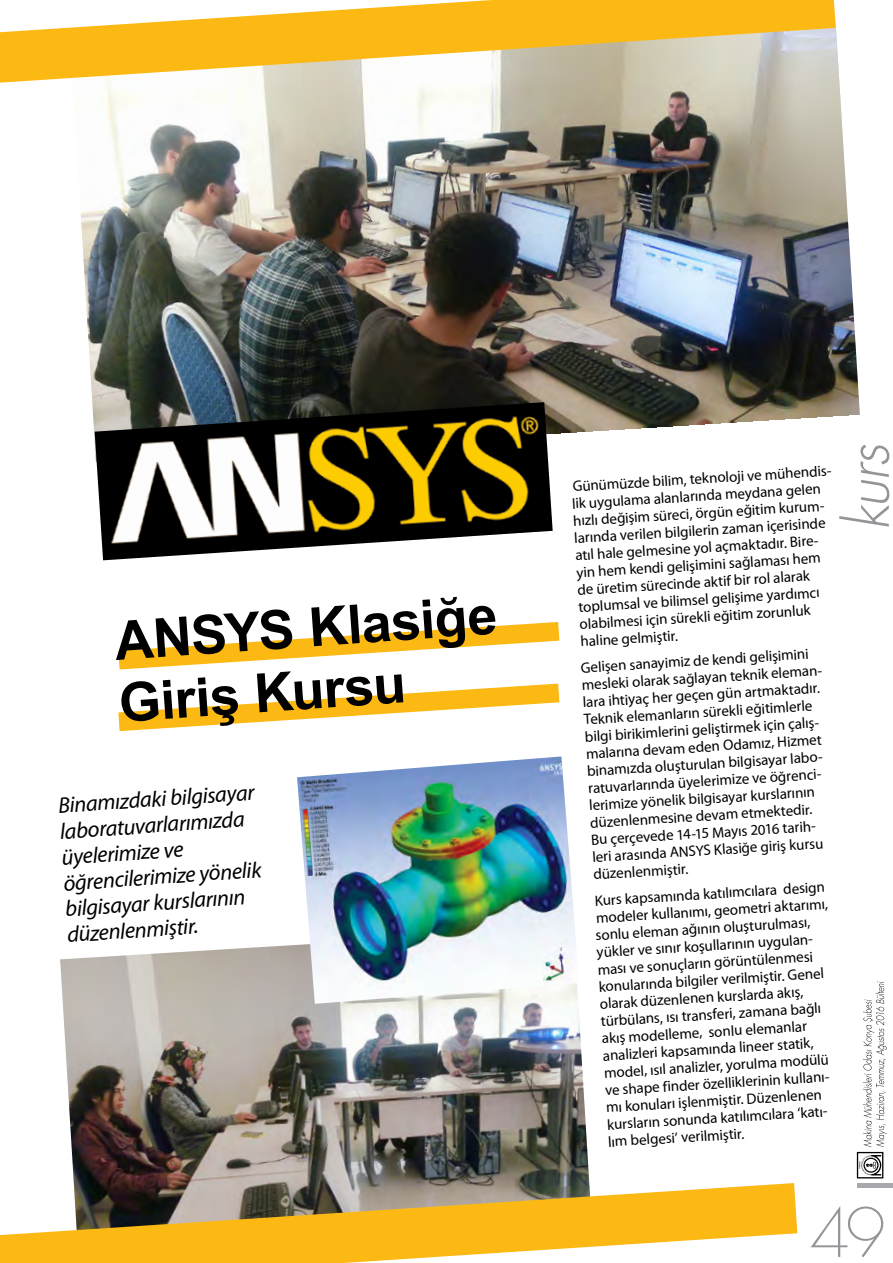
<style>
.page{position:relative;width:893px;height:1263px;background:#fff}
.page>*{position:absolute;margin:0;border:0;box-sizing:border-box;transform-origin:0 0}
.t1{font:300 66px "Futura T Extra";color:#939598}
.t2{font:italic 60px "Futura T Light";color:#939598}
.t3{font:700 54px "Arial";color:#000}
.t4{font:italic 22.5px/25.8px "Myriad Pro";color:#000}
.t5{font:15px/17.2px "Myriad Pro";color:#000}
</style>
<div class="page">
<hr style="left:857px;top:1183px;width:36px;height:4px;background:#a7a9ac">
<svg style="left:857px;top:981px;width:30px;height:197px"></svg>
<img style="left:80px;top:30px;width:780px;height:415px">
<img style="left:60px;top:945px;width:530px;height:238px">
<svg style="left:0;top:1183px;width:797px;height:80px;fill:#fdb913"></svg>
<svg style="left:0;top:0;width:836px;height:83px;fill:#fdb913"></svg>
<svg style="left:118px;top:684px;width:441px;height:47px"></svg>
<svg style="left:118px;top:622px;width:441px;height:47px"></svg>
<img style="left:297px;top:756px;width:282px;height:248px">
<img style="left:95px;top:402px;width:458px;height:158px">
<p class="t3" style="left:112px;top:605px;width:385px;rotate:-4deg">ANSYS Klasiğe</p>
<p class="t3" style="left:116px;top:667px;width:289px;rotate:-4deg">Giriş Kursu</p>
<p class="t4" style="left:57px;top:792px;width:200px;rotate:-4deg">Binamızdaki bilgisayar laboratuvarlarımızda üyelerimize ve öğrencilerimize yönelik bilgisayar kurslarının düzenlenmiştir.</p>
<p class="t5" style="left:569px;top:479px;width:266px;rotate:-4deg">Günümüzde bilim, teknoloji ve mühendis&shy;lik uygulama alanlarında meydana gelen hızlı değişim süreci, örgün eğitim kurum&shy;larında verilen bilgilerin zaman içerisinde atıl hale gelmesine yol açmaktadır. Bire&shy;yin hem kendi gelişimini sağlaması hem<br>de üretim sürecinde aktif bir rol alarak toplumsal ve bilimsel gelişime yardımcı olabilmesi için sürekli eğitim zorunluk haline gelmiştir.</p>
<p class="t5" style="left:578px;top:660px;width:247px;rotate:-4deg">Gelişen sanayimiz de kendi gelişimini mesleki olarak sağlayan teknik eleman&shy;lara ihtiyaç her geçen gün artmaktadır.<br>Teknik elemanların sürekli eğitimlerle bilgi birikimlerini geliştirmek için çalış&shy;malarına devam eden Odamız, Hizmet binamızda oluşturulan bilgisayar labo&shy;ratuvarlarında üyelerimize ve öğrenci&shy;lerimize yönelik bilgisayar kurslarının düzenlenmesine devam etmektedir.<br>Bu çerçevede 14-15 Mayıs 2016 tarih&shy;leri arasında ANSYS Klasiğe giriş kursu düzenlenmiştir.</p>
<p class="t5" style="left:591px;top:893px;width:237px;rotate:-4deg">Kurs kapsamında katılımcılara design modeler kullanımı, geometri aktarımı, sonlu eleman ağının oluşturulması, yükler ve sınır koşullarının uygulan&shy;ması ve sonuçların görüntülenmesi konularında bilgiler verilmiştir. Genel olarak düzenlenen kurslarda akış, türbülans, ısı transferi, zamana bağlı akış modelleme, sonlu elemanlar analizleri kapsamında lineer statik, model, ısıl analizler, yorulma modülü ve shape finder özelliklerinin kullanı&shy;mı konuları işlenmiştir. Düzenlenen kursların sonunda katılımcılara ‘katı&shy;lım belgesi’ verilmiştir.</p>
<p class="t2" style="left:828px;top:531px;width:88px;rotate:-90deg">kurs</p>
<p class="t1" style="left:810px;top:1190px;width:78px">49</p>
</div>
